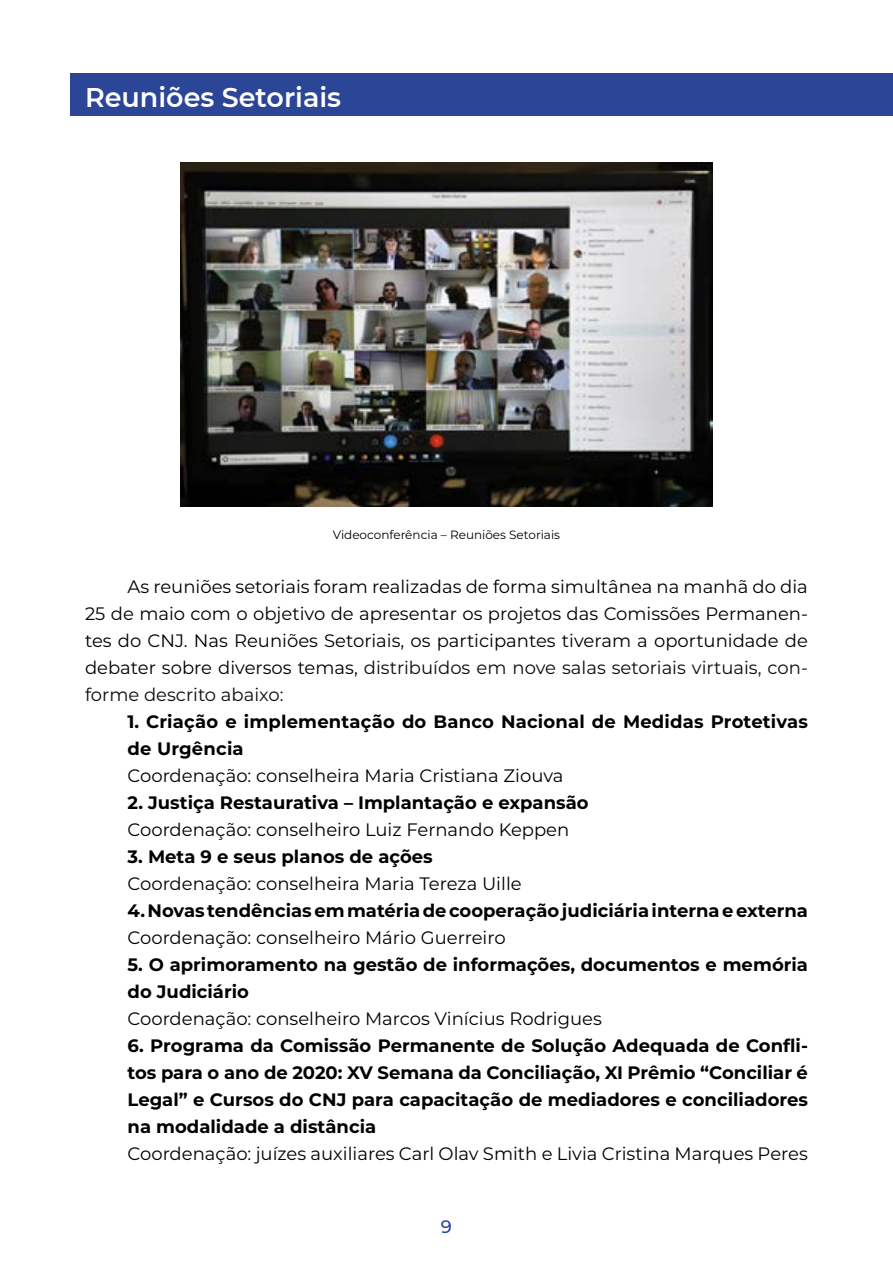
<style>
.page{position:relative;width:893px;height:1263px;background:#fff}
.page>*{position:absolute;margin:0;border:0;box-sizing:border-box;transform-origin:0 0}
.t1{font:600 27px "Montserrat";color:#fff}
.t2{font:18px/27px "Montserrat";color:#000;text-align:justify}
.t3{font:700 18px/27px "Montserrat";color:#000}
.t4{font:500 18px "Montserrat";color:#2b4597}
.t5{font:12px "Montserrat";color:#000}
.s1{color:#0d0d0d}
</style>
<div class="page">
<div style="left:70px;top:73px;width:823px;height:43px;background:#2b4597"></div>
<img style="left:181px;top:162px;width:531px;height:345px">
<h1 class="t1" style="left:85px;top:78px;width:258px">Reuniões Setoriais</h1>
<p class="t5" style="left:333px;top:527px;width:229px">Videoconferência – Reuniões Setoriais</p>
<p class="t2" style="left:85px;top:573px;width:724px;text-indent:43px">As reuniões setoriais foram realizadas de forma simultânea na manhã do dia 25 de maio com o objetivo de apresentar os projetos das Comissões Permanen&shy;tes do CNJ. Nas Reuniões Setoriais, os participantes tiveram a oportunidade de debater sobre diversos temas, <span class="s1">distribuídos em nove salas setoriais virtuais, con&shy;forme descrito abaixo:</span></p>
<p class="t3" style="left:128px;top:707px;width:682px">1. Criação e implementação do Banco Nacional de Medidas Protetivas de Urgência</p>
<p class="t2" style="left:128px;top:762px;width:437px">Coordenação: conselheira Maria Cristiana Ziouva</p>
<p class="t3" style="left:128px;top:788px;width:463px">2. Justiça Restaurativa – Implantação e expansão</p>
<p class="t2" style="left:128px;top:816px;width:443px">Coordenação: conselheiro Luiz Fernando Keppen</p>
<p class="t3" style="left:128px;top:842px;width:307px">3. Meta 9 e seus planos de ações</p>
<p class="t2" style="left:128px;top:870px;width:396px">Coordenação: conselheira Maria Tereza Uille</p>
<p class="t3" style="left:128px;top:896px;width:682px">4. Novas tendências em matéria de cooperação judiciária interna e externa</p>
<p class="t2" style="left:128px;top:924px;width:380px">Coordenação: conselheiro Mário Guerreiro</p>
<p class="t3" style="left:128px;top:950px;width:682px">5. O aprimoramento na gestão de informações, documentos e memória do Judiciário</p>
<p class="t2" style="left:128px;top:1005px;width:476px">Coordenação: conselheiro Marcos Vinícius Rodrigues</p>
<p class="t3" style="left:128px;top:1031px;width:682px;text-align:justify">6. Programa da Comissão Permanente de Solução Adequada de Confli&shy;tos para o ano de 2020: XV Semana da Conciliação, XI Prêmio “Conciliar é Legal” e Cursos do CNJ para capacitação de mediadores e conciliadores na modalidade a distância</p>
<p class="t2" style="left:128px;top:1140px;width:682px">Coordenação: juízes auxiliares Carl Olav Smith e Livia Cristina Marques Peres</p>
<p class="t4" style="left:441px;top:1213px;width:13px">9</p>
</div>
